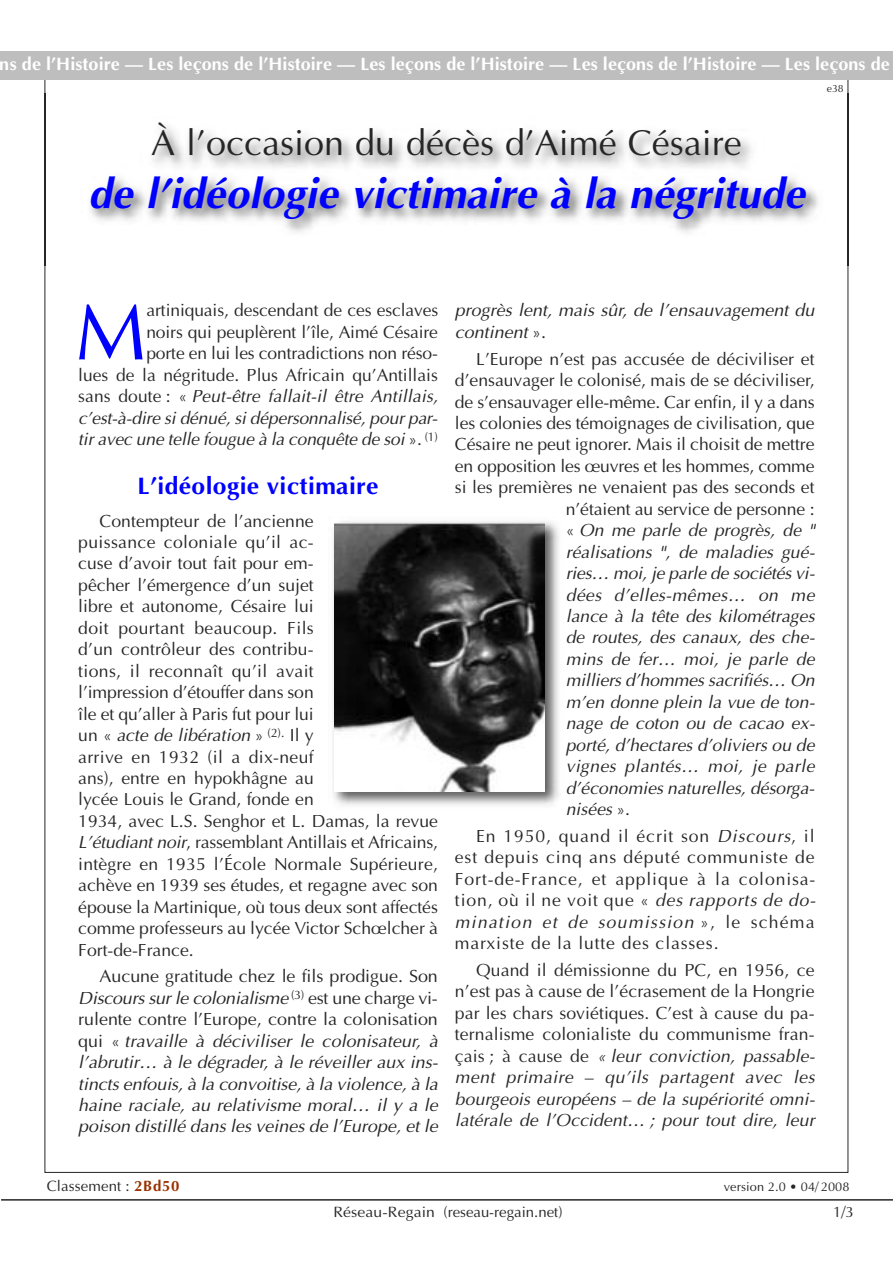
<style>
.page{position:relative;width:893px;height:1263px;background:#fff}
.page>*{position:absolute;margin:0;border:0;box-sizing:border-box;transform-origin:0 0}
.t1{font:80.55px "Optima";color:#00f}
.t2{font:italic 700 42px "Optima";letter-spacing:.005em;color:#00f}
.t3{font:36px "Optima";color:#272627}
.t4{font:700 24px "Optima";letter-spacing:.015em;color:#00f}
.t5{font:700 18px "Optima";letter-spacing:.005em;color:#fff}
.t6{font:17.7px/21.5px "Optima";color:#272627;text-align:justify}
.t7{font:italic 17.7px/21.5px "Optima";color:#272627;text-align:justify}
.t8{font:italic 17.7px "Optima";letter-spacing:.025em;color:#272627}
.t9{font:15px "Optima";letter-spacing:.01em;color:#272627;scale:1.05 1}
.t10{font:15px "Optima";letter-spacing:.01em;color:#272627}
.t11{font:12.75px "Optima";letter-spacing:.01em;color:#272627}
.t12{font:10.5px "Optima";color:#272627}
.s1{font-style:italic}
.s2{font-style:normal}
.s3{font-weight:700;color:#930}
</style>
<div class="page">
<div style="left:0;top:52px;width:893px;height:28px;background:#bebebe"></div>
<img style="left:44px;top:93px;width:804px;height:173px">
<img style="left:848px;top:93px;width:1px;height:173px">
<img style="left:45px;top:93px;width:1px;height:173px">
<img style="left:333px;top:521px;width:226px;height:284px">
<img style="left:335px;top:523px;width:210px;height:269px">
<hr style="left:1px;top:1199px;width:892px;height:1px;background:#272627">
<p class="t5" style="left:0;top:53px;width:892px">ns de l’Histoire — Les leçons de l’Histoire — Les leçons de l’Histoire — Les leçons de l’Histoire — Les leçons de</p>
<h3 class="t3" style="left:151px;top:122px;width:592px">À l’occasion du décès d’Aimé Césaire</h3>
<h2 class="t2" style="left:88px;top:169px;width:718px">de l’idéologie victimaire à la négritude</h2>
<p class="t12" style="left:827px;top:82px;width:18px">e38</p>
<p class="t6" style="left:78px;top:300px;width:361px;text-align:right">artiniquais, descendant de ces esclaves<br>noirs qui peuplèrent l’île, Aimé Césaire<br>porte en lui les contradictions non réso-<br>lues de la négritude. Plus Africain qu’Antillais sans doute : « <span class="s1">Peut-être fallait-il être Antillais, c’est-à-dire si dénué, si dépersonnalisé, pour par&shy;tir avec une telle fougue à la conquête de soi</span> ». <sup>(1)</sup></p>
<h3 class="t4" style="left:138px;top:471px;width:242px">L’idéologie victimaire</h3>
<p class="t6" style="left:78px;top:510px;width:361px;text-align:left;text-indent:21px">Contempteur de l’ancienne<br>puissance coloniale qu’il ac-<br>cuse d’avoir tout fait pour em-<br>pêcher l’émergence d’un sujet<br>libre et autonome, Césaire lui<br>doit pourtant beaucoup. Fils<br>d’un contrôleur des contribu-<br>tions, il reconnaît qu’il avait<br>l’impression d’étouffer dans son<br>île et qu’aller à Paris fut pour lui<br>un « <span class="s1">acte de libération</span> » <sup>(2).</sup> Il y<br>arrive en 1932 (il a dix-neuf<br>ans), entre en hypokhâgne au<br>lycée Louis le Grand, fonde en<br>1934, avec L.S. Senghor et L. Damas, la revue <span class="s1">L’étudiant noir</span>, rassemblant Antillais et Africains, intègre en 1935 l’École Normale Supérieure, achève en 1939 ses études, et regagne avec son épouse la Martinique, où tous deux sont affectés comme professeurs au lycée Victor Schœlcher à Fort-de-France.</p>
<p class="t7" style="left:78px;top:965px;width:361px;text-indent:21px"><span class="s2">Aucune gratitude chez le fils prodigue. Son </span>Discours sur le colonialisme <sup>(3)</sup> <span class="s2">est une charge vi&shy;rulente contre l’Europe, contre la colonisation qui «</span> travaille à déciviliser le colonisateur, à l’abrutir… à le dégrader, à le réveiller aux ins&shy;tincts enfouis, à la convoitise, à la violence, à la haine raciale, au relativisme moral… il y a le poison distillé dans les veines de l’Europe, et le</p>
<h1 class="t1" style="left:76px;top:284px;width:72px">M</h1>
<p class="t7" style="left:455px;top:300px;width:361px">progrès lent, mais sûr, de l’ensauvagement du continent <span class="s2">».</span></p>
<p class="t6" style="left:476px;top:348px;width:340px">L’Europe n’est pas accusée de déciviliser et</p>
<p class="t6" style="left:455px;top:369px;width:361px">d’ensauvager le colonisé, mais de se déciviliser,</p>
<p class="t6" style="left:455px;top:391px;width:361px">de s’ensauvager elle-même. Car enfin, il y a dans</p>
<p class="t6" style="left:455px;top:412px;width:361px">les colonies des témoignages de civilisation, que</p>
<p class="t6" style="left:455px;top:434px;width:361px">Césaire ne peut ignorer. Mais il choisit de mettre</p>
<p class="t6" style="left:455px;top:455px;width:361px">en opposition les œuvres et les hommes, comme</p>
<p class="t6" style="left:455px;top:476px;width:361px">si les premières ne venaient pas des seconds et</p>
<p class="t6" style="left:566px;top:498px;width:250px">n’étaient au service de personne :</p>
<p class="t7" style="left:566px;top:519px;width:250px"><span class="s2">«</span> On me parle de progrès, de "</p>
<p class="t7" style="left:566px;top:541px;width:250px">réalisations ", de maladies gué-</p>
<p class="t7" style="left:566px;top:562px;width:250px">ries… moi, je parle de sociétés vi-</p>
<p class="t8" style="left:566px;top:584px;width:250px">dées d’elles-mêmes… on me</p>
<p class="t7" style="left:566px;top:605px;width:250px">lance à la tête des kilométrages</p>
<p class="t7" style="left:566px;top:627px;width:250px">de routes, des canaux, des che-</p>
<p class="t7" style="left:566px;top:648px;width:250px">mins de fer… moi, je parle de</p>
<p class="t7" style="left:566px;top:669px;width:250px">milliers d’hommes sacrifiés… On</p>
<p class="t7" style="left:566px;top:691px;width:250px">m’en donne plein la vue de ton-</p>
<p class="t7" style="left:566px;top:712px;width:250px">nage de coton ou de cacao ex-</p>
<p class="t7" style="left:566px;top:734px;width:250px">porté, d’hectares d’oliviers ou de</p>
<p class="t8" style="left:566px;top:756px;width:250px">vignes plantés… moi, je parle</p>
<p class="t7" style="left:566px;top:777px;width:250px">d’économies naturelles, désorga-</p>
<p class="t7" style="left:566px;top:798px;width:66px">nisées <span class="s2">».</span></p>
<p class="t6" style="left:455px;top:825px;width:362px;text-indent:21px">En 1950, quand il écrit son <span class="s1">Discours</span>, il est depuis cinq ans député communiste de Fort-de-France, et applique à la colonisa&shy;tion, où il ne voit que « <span class="s1">des rapports de do&shy;mination et de soumission</span> », le schéma marxiste de la lutte des classes.</p>
<p class="t6" style="left:455px;top:959px;width:361px;text-indent:21px">Quand il démissionne du PC, en 1956, ce n’est pas à cause de l’écrasement de la Hongrie par les chars soviétiques. C’est à cause du pa&shy;ternalisme colonialiste du communisme fran&shy;çais ; à cause de <span class="s1">« leur conviction, passable&shy;ment primaire – qu’ils partagent avec les bourgeois européens – de la supériorité omni&shy;latérale de l’Occident… ; pour tout dire, leur</span></p>
<p class="t10" style="left:47px;top:1177px;width:134px">Classement : <span class="s3">2Bd50</span></p>
<p class="t11" style="left:724px;top:1179px;width:127px">version 2.0 • 04/ 2008</p>
<p class="t9" style="left:333px;top:1203px;width:220px">Réseau-Regain (reseau-regain.net)</p>
<p class="t10" style="left:833px;top:1203px;width:22px">1/3</p>
</div>
